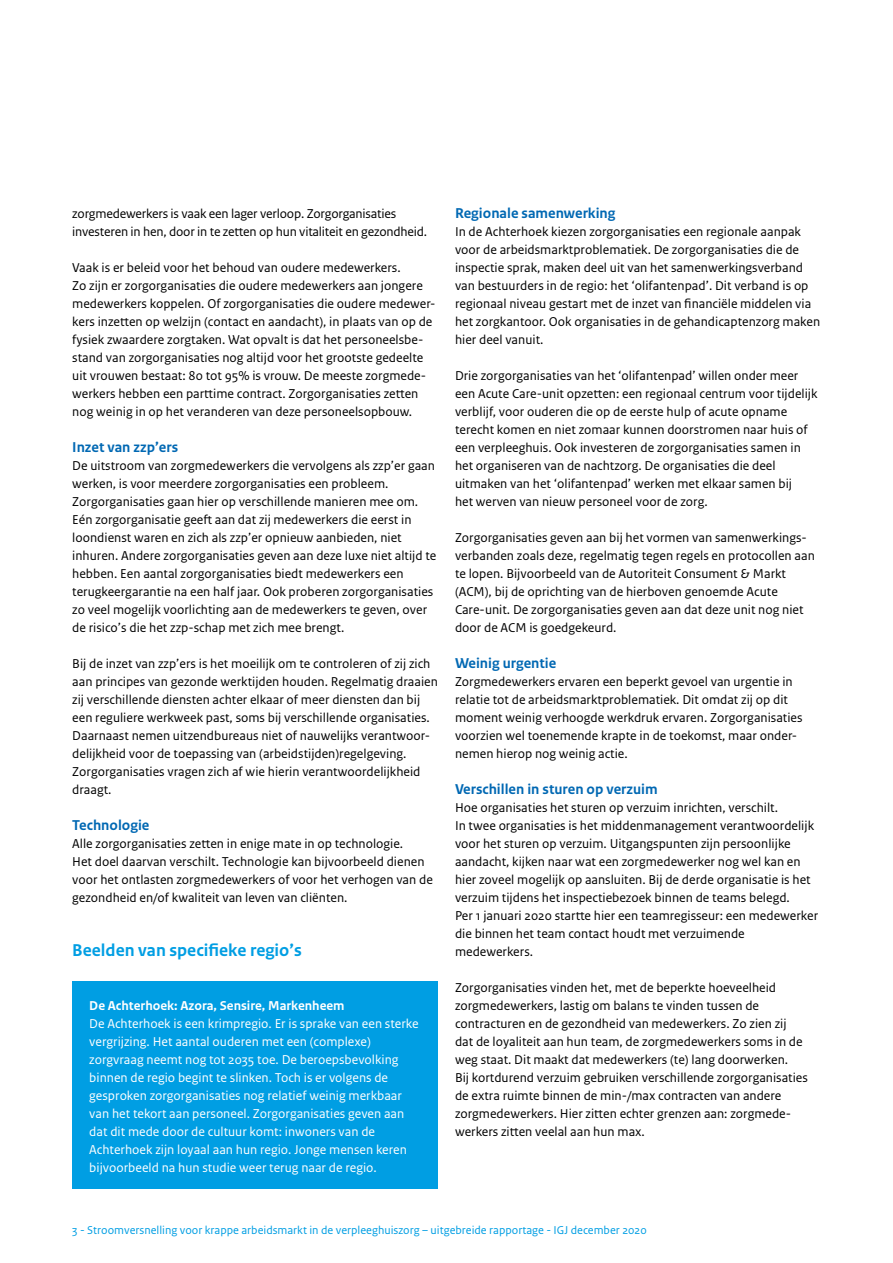
<style>
.page{position:relative;width:893px;height:1263px;background:#fff}
.page>*{position:absolute;margin:0;border:0;box-sizing:border-box;transform-origin:0 0}
.t1{font:700 18px "Rijksoverheid Sans Text";color:#009ee3}
.t2{font:700 15px "Rijksoverheid Sans Text";color:#0068b3}
.t3{font:13.5px/18px "Rijksoverheid Sans Text";color:#000}
.t4{font:13.5px/18px "Rijksoverheid Sans Text";color:#fff}
.t5{font:700 13.5px "Rijksoverheid Sans Text";color:#fff}
.t6{font:12px "Rijksoverheid Sans Text";color:#009ee3}
</style>
<div class="page">
<div style="left:72px;top:981px;width:366px;height:208px;background:#009ee3"></div>
<p class="t3" style="left:72px;top:205px;width:356px">zorgmedewerkers is vaak een lager verloop. Zorgorganisaties investeren in hen, door in te zetten op hun vitaliteit en gezondheid.</p>
<p class="t3" style="left:72px;top:259px;width:365px">Vaak is er beleid voor het behoud van oudere medewerkers.<br>Zo zijn er zorgorganisaties die oudere medewerkers aan jongere medewerkers koppelen. Of zorgorganisaties die oudere medewer&shy;kers inzetten op welzijn (contact en aandacht), in plaats van op de fysiek zwaardere zorgtaken. Wat opvalt is dat het personeelsbe&shy;stand van zorgorganisaties nog altijd voor het grootste gedeelte uit vrouwen bestaat: 80 tot 95% is vrouw. De meeste zorgmede&shy;werkers hebben een parttime contract. Zorgorganisaties zetten nog weinig in op het veranderen van deze personeelsopbouw.</p>
<p class="t2" style="left:72px;top:438px;width:107px">Inzet van zzp’ers</p>
<p class="t3" style="left:72px;top:457px;width:366px">De uitstroom van zorgmedewerkers die vervolgens als zzp’er gaan werken, is voor meerdere zorgorganisaties een probleem.<br>Zorgorganisaties gaan hier op verschillende manieren mee om.<br>Eén zorgorganisatie geeft aan dat zij medewerkers die eerst in loondienst waren en zich als zzp’er opnieuw aanbieden, niet inhuren. Andere zorgorganisaties geven aan deze luxe niet altijd te hebben. Een aantal zorgorganisaties biedt medewerkers een terugkeergarantie na een half jaar. Ook proberen zorgorganisaties zo veel mogelijk voorlichting aan de medewerkers te geven, over de risico’s die het zzp-schap met zich mee brengt.</p>
<p class="t3" style="left:72px;top:655px;width:367px">Bij de inzet van zzp’ers is het moeilijk om te controleren of zij zich aan principes van gezonde werktijden houden. Regelmatig draaien zij verschillende diensten achter elkaar of meer diensten dan bij een reguliere werkweek past, soms bij verschillende organisaties.<br>Daarnaast nemen uitzendbureaus niet of nauwelijks verantwoor&shy;delijkheid voor de toepassing van (arbeidstijden)regelgeving.<br>Zorgorganisaties vragen zich af wie hierin verantwoordelijkheid draagt.</p>
<p class="t2" style="left:72px;top:816px;width:79px">Technologie</p>
<p class="t3" style="left:72px;top:835px;width:362px">Alle zorgorganisaties zetten in enige mate in op technologie.<br>Het doel daarvan verschilt. Technologie kan bijvoorbeeld dienen voor het ontlasten zorgmedewerkers of voor het verhogen van de gezondheid en/of kwaliteit van leven van cliënten.</p>
<h1 class="t1" style="left:72px;top:940px;width:231px">Beelden van specifieke regio’s</h1>
<p class="t5" style="left:89px;top:998px;width:257px">De Achterhoek: Azora, Sensire, Markenheem</p>
<p class="t4" style="left:89px;top:1015px;width:331px">De Achterhoek is een krimpregio. Er is sprake van een sterke vergrijzing. Het aantal ouderen met een (complexe) zorgvraag neemt nog tot 2035 toe. De beroepsbevolking binnen de regio begint te slinken. Toch is er volgens de gesproken zorgorganisaties nog relatief weinig merkbaar van het tekort aan personeel. Zorgorganisaties geven aan dat dit mede door de cultuur komt: inwoners van de Achterhoek zijn loyaal aan hun regio. Jonge mensen keren bijvoorbeeld na hun studie weer terug naar de regio.</p>
<p class="t2" style="left:455px;top:204px;width:162px">Regionale samenwerking</p>
<p class="t3" style="left:455px;top:223px;width:367px">In de Achterhoek kiezen zorgorganisaties een regionale aanpak voor de arbeidsmarktproblematiek. De zorgorganisaties die de inspectie sprak, maken deel uit van het samenwerkingsverband van bestuurders in de regio: het ‘olifantenpad’. Dit verband is op regionaal niveau gestart met de inzet van financiële middelen via het zorgkantoor. Ook organisaties in de gehandicaptenzorg maken hier deel vanuit.</p>
<p class="t3" style="left:455px;top:367px;width:364px">Drie zorgorganisaties van het ‘olifantenpad’ willen onder meer een Acute Care-unit opzetten: een regionaal centrum voor tijdelijk verblijf, voor ouderen die op de eerste hulp of acute opname terecht komen en niet zomaar kunnen doorstromen naar huis of een verpleeghuis. Ook investeren de zorgorganisaties samen in het organiseren van de nachtzorg. De organisaties die deel uitmaken van het ‘olifantenpad’ werken met elkaar samen bij<br>het werven van nieuw personeel voor de zorg.</p>
<p class="t3" style="left:455px;top:529px;width:361px">Zorgorganisaties geven aan bij het vormen van samenwerkings&shy;verbanden zoals deze, regelmatig tegen regels en protocollen aan te lopen. Bijvoorbeeld van de Autoriteit Consument &amp; Markt (ACM), bij de oprichting van de hierboven genoemde Acute Care-unit. De zorgorganisaties geven aan dat deze unit nog niet door de ACM is goedgekeurd.</p>
<p class="t2" style="left:455px;top:654px;width:103px">Weinig urgentie</p>
<p class="t3" style="left:455px;top:673px;width:349px">Zorgmedewerkers ervaren een beperkt gevoel van urgentie in relatie tot de arbeidsmarktproblematiek. Dit omdat zij op dit moment weinig verhoogde werkdruk ervaren. Zorgorganisaties voorzien wel toenemende krapte in de toekomst, maar onder&shy;nemen hierop nog weinig actie.</p>
<p class="t2" style="left:455px;top:780px;width:204px">Verschillen in sturen op verzuim</p>
<p class="t3" style="left:455px;top:799px;width:365px">Hoe organisaties het sturen op verzuim inrichten, verschilt.<br>In twee organisaties is het middenmanagement verantwoordelijk voor het sturen op verzuim. Uitgangspunten zijn persoonlijke aandacht, kijken naar wat een zorgmedewerker nog wel kan en hier zoveel mogelijk op aansluiten. Bij de derde organisatie is het verzuim tijdens het inspectiebezoek binnen de teams belegd.<br>Per 1 januari 2020 startte hier een teamregisseur: een medewerker die binnen het team contact houdt met verzuimende medewerkers.</p>
<p class="t3" style="left:455px;top:979px;width:354px">Zorgorganisaties vinden het, met de beperkte hoeveelheid zorgmedewerkers, lastig om balans te vinden tussen de contracturen en de gezondheid van medewerkers. Zo zien zij dat de loyaliteit aan hun team, de zorgmedewerkers soms in de weg staat. Dit maakt dat medewerkers (te) lang doorwerken.<br>Bij kortdurend verzuim gebruiken verschillende zorgorganisaties de extra ruimte binnen de min-/max contracten van andere zorgmedewerkers. Hier zitten echter grenzen aan: zorgmede&shy;werkers zitten veelal aan hun max.</p>
<p class="t6" style="left:72px;top:1223px;width:576px">3 - Stroomversnelling voor krappe arbeidsmarkt in de verpleeghuiszorg – uitgebreide rapportage - IGJ december 2020</p>
</div>
